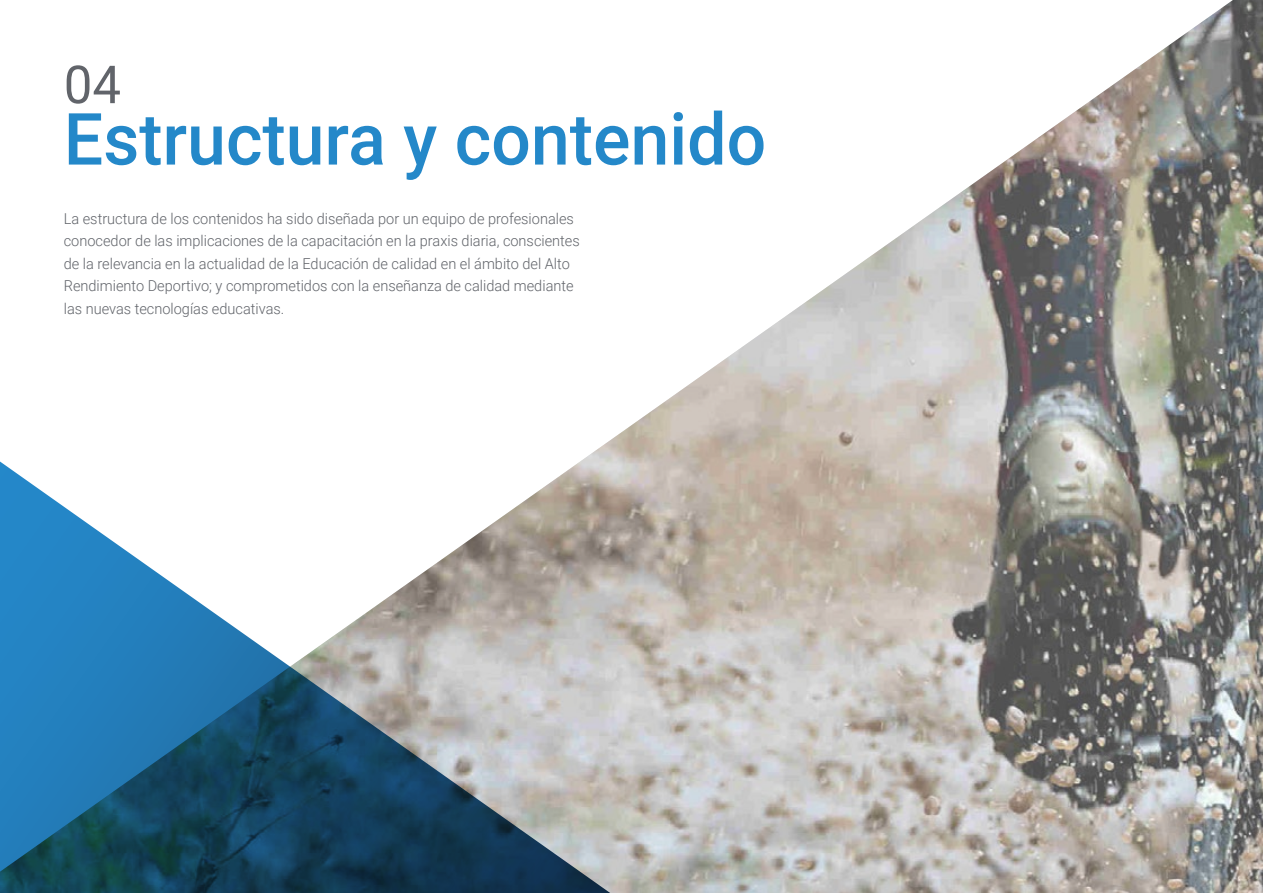
<style>
.page{position:relative;width:1263px;height:893px;background:#fff}
.page>*{position:absolute;margin:0;border:0;box-sizing:border-box;transform-origin:0 0}
.t1{font:500 72px "Roboto";color:#2488c9}
.t2{font:52.5px "Roboto";color:#61646a}
.t3{font:300 15px/22.5px "Roboto";color:#61646a}
</style>
<div class="page">
<img style="left:602px;top:0;width:661px;height:893px">
<svg style="left:0;top:446px;width:640px;height:447px"></svg>
<h2 class="t2" style="left:64px;top:48px;width:59px">04</h2>
<h1 class="t1" style="left:64px;top:89px;width:704px">Estructura y contenido</h1>
<p class="t3" style="left:64px;top:207px;width:517px">La estructura de los contenidos ha sido diseñada por un equipo de profesionales conocedor de las implicaciones de la capacitación en la praxis diaria, conscientes de la relevancia en la actualidad de la Educación de calidad en el ámbito del Alto Rendimiento Deportivo; y comprometidos con la enseñanza de calidad mediante las nuevas tecnologías educativas.</p>
</div>
